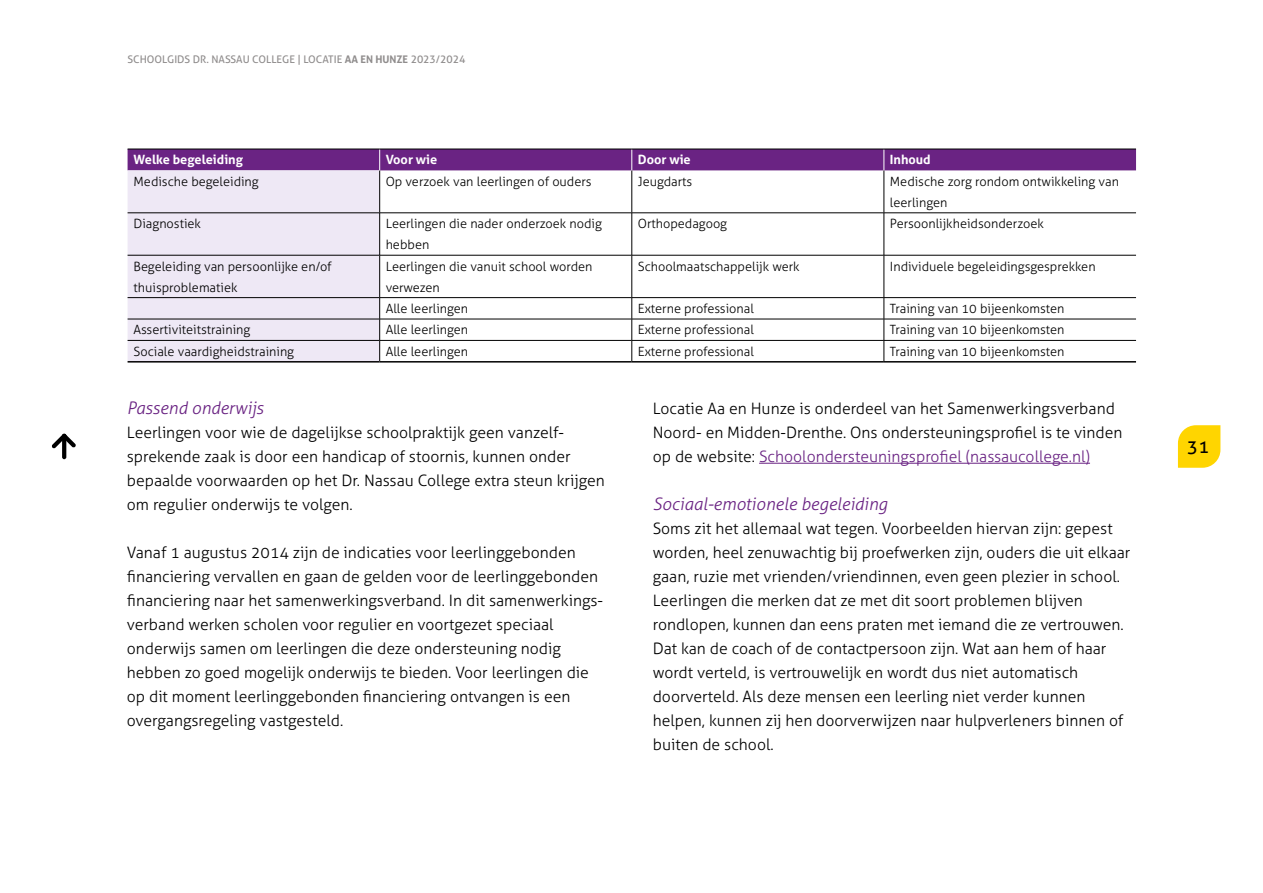
<style>
.page{position:relative;width:1263px;height:893px;background:#fff}
.page>*{position:absolute;margin:0;border:0;box-sizing:border-box;transform-origin:0 0}
.t1{font:18px "Aller";color:#000}
.kopje_cursief{font:italic 300 17.25px "Aller";color:#6a2383}
.plat{font:300 15.75px/24px "Aller";color:#000}
.tabel_plat{font:300 12.75px/21px "Aller";color:#000}
.tabel_bold{font:700 12.75px "Aller";color:#fff}
.t2{font:10.5px "Aller";color:#908d8d}
.s1{font-weight:700}
.s2{color:#6a2383}
</style>
<div class="page">
<svg style="left:1178px;top:425px;width:42px;height:43px;background:#ffd815"></svg>
<hr style="left:759px;top:463px;width:331px;height:1px;background:#6a2383">
<div style="left:128px;top:170px;width:251px;height:191px;background:#eee8f5"></div>
<hr style="left:379px;top:170px;width:1px;height:43px;background:#000">
<hr style="left:631px;top:170px;width:1px;height:43px;background:#000">
<hr style="left:884px;top:170px;width:1px;height:43px;background:#000">
<hr style="left:128px;top:213px;width:252px;height:1px;background:#000">
<hr style="left:380px;top:213px;width:252px;height:1px;background:#000">
<hr style="left:379px;top:213px;width:1px;height:42px;background:#000">
<hr style="left:632px;top:213px;width:252px;height:1px;background:#000">
<hr style="left:631px;top:213px;width:1px;height:42px;background:#000">
<hr style="left:884px;top:213px;width:252px;height:1px;background:#000">
<hr style="left:884px;top:213px;width:1px;height:42px;background:#000">
<hr style="left:128px;top:255px;width:252px;height:1px;background:#000">
<hr style="left:380px;top:255px;width:252px;height:1px;background:#000">
<hr style="left:379px;top:255px;width:1px;height:42px;background:#000">
<hr style="left:632px;top:255px;width:252px;height:1px;background:#000">
<hr style="left:631px;top:255px;width:1px;height:42px;background:#000">
<hr style="left:884px;top:255px;width:252px;height:1px;background:#000">
<hr style="left:884px;top:255px;width:1px;height:42px;background:#000">
<hr style="left:128px;top:297px;width:252px;height:1px;background:#000">
<hr style="left:380px;top:297px;width:252px;height:1px;background:#000">
<hr style="left:632px;top:297px;width:252px;height:1px;background:#000">
<hr style="left:884px;top:297px;width:252px;height:1px;background:#000">
<hr style="left:128px;top:319px;width:252px;height:1px;background:#000">
<hr style="left:380px;top:319px;width:252px;height:1px;background:#000">
<hr style="left:632px;top:319px;width:252px;height:1px;background:#000">
<hr style="left:884px;top:319px;width:252px;height:1px;background:#000">
<hr style="left:128px;top:340px;width:252px;height:1px;background:#000">
<hr style="left:380px;top:340px;width:252px;height:1px;background:#000">
<svg style="left:379px;top:298px;width:1px;height:63px"></svg>
<hr style="left:632px;top:340px;width:252px;height:1px;background:#000">
<svg style="left:631px;top:298px;width:1px;height:63px"></svg>
<hr style="left:884px;top:340px;width:252px;height:1px;background:#000">
<svg style="left:884px;top:298px;width:1px;height:63px"></svg>
<hr style="left:128px;top:361px;width:252px;height:2px;background:#000">
<hr style="left:380px;top:361px;width:252px;height:2px;background:#000">
<hr style="left:632px;top:361px;width:252px;height:2px;background:#000">
<hr style="left:884px;top:361px;width:252px;height:2px;background:#000">
<div style="left:128px;top:150px;width:1008px;height:20px;background:#6a2383"></div>
<hr style="left:128px;top:149px;width:252px;height:1px;background:#000">
<hr style="left:380px;top:149px;width:252px;height:1px;background:#000">
<hr style="left:632px;top:149px;width:252px;height:1px;background:#000">
<hr style="left:884px;top:149px;width:252px;height:1px;background:#000">
<svg style="left:52px;top:433px;width:24px;height:27px"></svg>
<p class="t2" style="left:128px;top:53px;width:339px">SCHOOLGIDS DR. NASSAU COLLEGE | LOCATIE <span class="s1">AA EN HUNZE</span> 2023/2024</p>
<p class="tabel_bold" style="left:134px;top:152px;width:111px">Welke begeleiding</p>
<p class="tabel_bold" style="left:386px;top:152px;width:53px">Voor wie</p>
<p class="tabel_bold" style="left:638px;top:152px;width:55px">Door wie</p>
<p class="tabel_bold" style="left:890px;top:152px;width:42px">Inhoud</p>
<p class="tabel_plat" style="left:134px;top:171px;width:127px">Medische begeleiding</p>
<p class="tabel_plat" style="left:386px;top:171px;width:207px">Op verzoek van leerlingen of ouders</p>
<p class="tabel_plat" style="left:638px;top:171px;width:56px">Jeugdarts</p>
<p class="tabel_plat" style="left:890px;top:171px;width:231px">Medische zorg rondom ontwikkeling van leerlingen</p>
<p class="tabel_plat" style="left:134px;top:213px;width:69px">Diagnostiek</p>
<p class="tabel_plat" style="left:386px;top:213px;width:218px">Leerlingen die nader onderzoek nodig hebben</p>
<p class="tabel_plat" style="left:638px;top:213px;width:91px">Orthopedagoog</p>
<p class="tabel_plat" style="left:890px;top:213px;width:155px">Persoonlijkheidsonderzoek</p>
<p class="tabel_plat" style="left:134px;top:256px;width:200px">Begeleiding van persoonlijke en/of thuisproblematiek</p>
<p class="tabel_plat" style="left:386px;top:256px;width:208px">Leerlingen die vanuit school worden verwezen</p>
<p class="tabel_plat" style="left:638px;top:256px;width:163px">Schoolmaatschappelijk werk</p>
<p class="tabel_plat" style="left:890px;top:256px;width:207px">Individuele begeleidingsgesprekken</p>
<p class="tabel_plat" style="left:386px;top:298px;width:84px">Alle leerlingen</p>
<p class="tabel_plat" style="left:638px;top:298px;width:118px">Externe professional</p>
<p class="tabel_plat" style="left:890px;top:298px;width:176px">Training van 10 bijeenkomsten</p>
<p class="tabel_plat" style="left:134px;top:319px;width:118px">Assertiviteitstraining</p>
<p class="tabel_plat" style="left:386px;top:319px;width:84px">Alle leerlingen</p>
<p class="tabel_plat" style="left:638px;top:319px;width:118px">Externe professional</p>
<p class="tabel_plat" style="left:890px;top:319px;width:176px">Training van 10 bijeenkomsten</p>
<p class="tabel_plat" style="left:134px;top:341px;width:162px">Sociale vaardigheidstraining</p>
<p class="tabel_plat" style="left:386px;top:341px;width:84px">Alle leerlingen</p>
<p class="tabel_plat" style="left:638px;top:341px;width:118px">Externe professional</p>
<p class="tabel_plat" style="left:890px;top:341px;width:176px">Training van 10 bijeenkomsten</p>
<p class="kopje_cursief" style="left:127px;top:398px;width:138px">Passend onderwijs</p>
<p class="plat" style="left:127px;top:420px;width:479px">Leerlingen voor wie de dagelijkse schoolpraktijk geen vanzelf&shy;sprekende zaak is door een handicap of stoornis, kunnen onder bepaalde voorwaarden op het Dr. Nassau College extra steun krijgen om regulier onderwijs te volgen.</p>
<p class="plat" style="left:127px;top:540px;width:478px">Vanaf 1 augustus 2014 zijn de indicaties voor leerlinggebonden financiering vervallen en gaan de gelden voor de leerlinggebonden financiering naar het samenwerkingsverband. In dit samenwerkings&shy;verband werken scholen voor regulier en voortgezet speciaal onderwijs samen om leerlingen die deze ondersteuning nodig hebben zo goed mogelijk onderwijs te bieden. Voor leerlingen die op dit moment leerlinggebonden financiering ontvangen is een overgangsregeling vastgesteld.</p>
<p class="plat" style="left:653px;top:396px;width:471px">Locatie Aa en Hunze is onderdeel van het Samenwerkingsverband<br>Noord- en Midden-Drenthe. Ons ondersteuningsprofiel is te vinden op de website: <span class="s2">Schoolondersteuningsprofiel (nassaucollege.nl)</span></p>
<p class="kopje_cursief" style="left:653px;top:494px;width:236px">Sociaal-emotionele begeleiding</p>
<p class="plat" style="left:653px;top:516px;width:479px">Soms zit het allemaal wat tegen. Voorbeelden hiervan zijn: gepest worden, heel zenuwachtig bij proefwerken zijn, ouders die uit elkaar gaan, ruzie met vrienden/vriendinnen, even geen plezier in school.<br>Leerlingen die merken dat ze met dit soort problemen blijven rondlopen, kunnen dan eens praten met iemand die ze vertrouwen.<br>Dat kan de coach of de contactpersoon zijn. Wat aan hem of haar wordt verteld, is vertrouwelijk en wordt dus niet automatisch doorverteld. Als deze mensen een leerling niet verder kunnen helpen, kunnen zij hen doorverwijzen naar hulpverleners binnen of buiten de school.</p>
<p class="t1" style="left:1187px;top:436px;width:23px">31</p>
</div>
